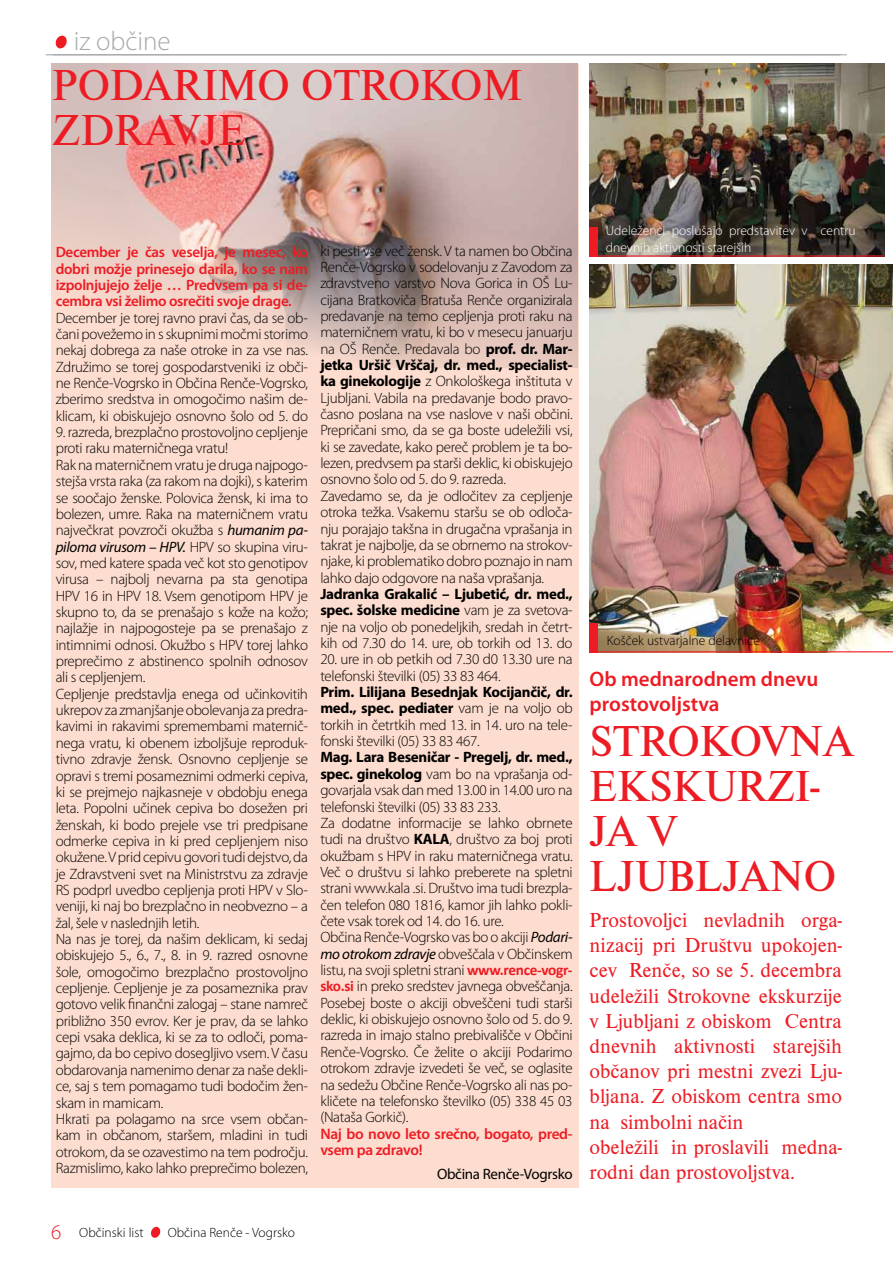
<style>
.page{position:relative;width:893px;height:1263px;background:#fff}
.page>*{position:absolute;margin:0;border:0;box-sizing:border-box;transform-origin:0 0}
.t1{font:45px/45px "Nimbus Rom DEE";color:#ed1c24}
.t2{font:300 27px "Myriad Pro";color:#a7a9ac}
.t3{font:21px/25.2px "Nimbus Rom DEE";color:#ed1c24}
.t4{font:600 21px/25.2px "Myriad Pro";color:#ed1c24}
.t5{font:600 15.3px/16.4px "Myriad Pro";letter-spacing:-.02em;color:#ed1c24}
.t6{font:300 15px/16.4px "Myriad Pro";letter-spacing:-.02em;color:#000}
.t7{font:600 15px/16.4px "Myriad Pro";letter-spacing:-.02em;color:#ed1c24;text-align:justify}
.t8{font:15px "Myriad Pro";letter-spacing:-.02em;color:#000}
.t9{font:300 13.5px/16.5px "Myriad Pro";color:#fff}
.t10{font:300 13.5px "Myriad Pro";color:#000}
.s1{font-weight:400;font-style:italic}
.s2{font-weight:700}
.s3{font-family:"Calibri";font-weight:700;font-size:15.3px;color:#ed1c24}
.s4{font-size:21px;color:#ed1c24}
</style>
<div class="page">
<svg style="left:151px;top:1226px;width:10px;height:12px"></svg>
<div style="left:51px;top:64px;width:527px;height:1123px;background:#fdddcf"></div>
<img style="left:51px;top:64px;width:527px;height:303px">
<svg style="left:55px;top:35px;width:12px;height:14px"></svg>
<hr style="left:46px;top:54px;width:801px;height:1px;background:#a7a9ac">
<img style="left:590px;top:265px;width:303px;height:386px">
<img style="left:590px;top:64px;width:294px;height:193px">
<div style="left:590px;top:623px;width:8px;height:29px;background:#ed1c24"></div>
<hr style="left:590px;top:651px;width:303px;height:1px;background:#ed1c24">
<div style="left:590px;top:227px;width:8px;height:30px;background:#ed1c24"></div>
<hr style="left:590px;top:255px;width:293px;height:2px;background:#ed1c24">
<h2 class="t2" style="left:74px;top:26px;width:98px">iz občine</h2>
<h1 class="t1" style="left:52px;top:63px;width:472px">PODARIMO OTROKOM<br>ZDRAVJE</h1>
<p class="t7" style="left:56px;top:244px;width:254px">December je čas veselja, je mesec, ko dobri možje prinesejo darila, ko se nam izpolnjujejo želje … Predvsem pa si de&shy;cembra vsi želimo osrečiti svoje drage.</p>
<p class="t6" style="left:56px;top:310px;width:254px;text-align:justify">December je torej ravno pravi čas, da se ob&shy;čani povežemo in s skupnimi močmi storimo nekaj dobrega za naše otroke in za vse nas.<br>Združimo se torej gospodarstveniki iz obči&shy;ne Renče-Vogrsko in Občina Renče-Vogrsko, zberimo sredstva in omogočimo našim de&shy;klicam, ki obiskujejo osnovno šolo od 5. do</p>
<p class="t6" style="left:56px;top:424px;width:254px">9. razreda, brezplačno prostovoljno cepljenje proti raku materničnega vratu!<br>Rak na materničnem vratu je druga najpogo&shy;stejša vrsta raka (za rakom na dojki), s katerim se soočajo ženske. Polovica žensk, ki ima to bolezen, umre. Raka na materničnem vratu največkrat povzroči okužba s <span class="s1">humanim pa&shy;piloma virusom – HPV.</span> HPV so skupina viru&shy;sov, med katere spada več kot sto genotipov virusa – najbolj nevarna pa sta genotipa HPV 16 in HPV 18. Vsem genotipom HPV je skupno to, da se prenašajo s kože na kožo; najlažje in najpogosteje pa se prenašajo z intimnimi odnosi. Okužbo s HPV torej lahko preprečimo z abstinenco spolnih odnosov ali s cepljenjem.<br>Cepljenje predstavlja enega od učinkovitih ukrepov za zmanjšanje obolevanja za predra&shy;kavimi in rakavimi spremembami maternič&shy;nega vratu, ki obenem izboljšuje reproduk&shy;tivno zdravje žensk. Osnovno cepljenje se opravi s tremi posameznimi odmerki cepiva, ki se prejmejo najkasneje v obdobju enega leta. Popolni učinek cepiva bo dosežen pri ženskah, ki bodo prejele vse tri predpisane odmerke cepiva in ki pred cepljenjem niso okužene. V prid cepivu govori tudi dejstvo, da je Zdravstveni svet na Ministrstvu za zdravje RS podprl uvedbo cepljenja proti HPV v Slo&shy;veniji, ki naj bo brezplačno in neobvezno – a žal, šele v naslednjih letih.<br>Na nas je torej, da našim deklicam, ki sedaj obiskujejo 5., 6., 7., 8. in 9. razred osnovne šole, omogočimo brezplačno prostovoljno cepljenje. Cepljenje je za posameznika prav gotovo velik finančni zalogaj – stane namreč približno 350 evrov. Ker je prav, da se lahko cepi vsaka deklica, ki se za to odloči, poma&shy;gajmo, da bo cepivo dosegljivo vsem. V času obdarovanja namenimo denar za naše dekli&shy;ce, saj s tem pomagamo tudi bodočim žen&shy;skam in mamicam.<br>Hkrati pa polagamo na srce vsem občan&shy;kam in občanom, staršem, mladini in tudi otrokom, da se ozavestimo na tem področju.<br>Razmislimo, kako lahko preprečimo bolezen,</p>
<p class="t6" style="left:320px;top:243px;width:254px">ki pesti vse več žensk. V ta namen bo Občina Renče-Vogrsko v sodelovanju z Zavodom za zdravstveno varstvo Nova Gorica in OŠ Lu&shy;cijana Bratkoviča Bratuša Renče organizirala predavanje na temo cepljenja proti raku na materničnem vratu, ki bo v mesecu januarju na OŠ Renče. Predavala bo <span class="s2">prof. dr. Mar&shy;jetka Uršič Vrščaj, dr. med., specialist&shy;ka ginekologije</span> z Onkološkega inštituta v Ljubljani. Vabila na predavanje bodo pravo&shy;časno poslana na vse naslove v naši občini.<br>Prepričani smo, da se ga boste udeležili vsi, ki se zavedate, kako pereč problem je ta bo&shy;lezen, predvsem pa starši deklic, ki obiskujejo osnovno šolo od 5. do 9. razreda.<br>Zavedamo se, da je odločitev za cepljenje otroka težka. Vsakemu staršu se ob odloča&shy;nju porajajo takšna in drugačna vprašanja in takrat je najbolje, da se obrnemo na strokov&shy;njake, ki problematiko dobro poznajo in nam lahko dajo odgovore na naša vprašanja.</p>
<p class="t6" style="left:320px;top:586px;width:254px;text-align:justify"><span class="s2">Jadranka Grakalić – Ljubetić, dr. med., spec. šolske medicine</span> vam je za svetova&shy;nje na voljo ob ponedeljkih, sredah in četrt&shy;kih od 7.30 do 14. ure, ob torkih od 13. do</p>
<p class="t6" style="left:320px;top:651px;width:254px">20. ure in ob petkih od 7.30 d0 13.30 ure na telefonski številki (05) 33 83 464.</p>
<p class="t6" style="left:320px;top:684px;width:254px;text-align:justify"><span class="s2">Prim. Lilijana Besednjak Kocijančič, dr. med., spec. pediater</span> vam je na voljo ob torkih in četrtkih med 13. in 14. uro na tele&shy;fonski številki (05) 33 83 467.</p>
<p class="t6" style="left:320px;top:749px;width:254px"><span class="s2">Mag. Lara Beseničar - Pregelj, dr. med., spec. ginekolog</span> vam bo na vprašanja od&shy;govarjala vsak dan med 13.00 in 14.00 uro na telefonski številki (05) 33 83 233.<br>Za dodatne informacije se lahko obrnete tudi na društvo <span class="s2">KALA</span>, društvo za boj proti okužbam s HPV in raku materničnega vratu.<br>Več o društvu si lahko preberete na spletni strani www.kala .si. Društvo ima tudi brezpla&shy;čen telefon 080 1816, kamor jih lahko pokli&shy;čete vsak torek od 14. do 16. ure.<br>Občina Renče-Vogrsko vas bo o akciji <span class="s1">Podari&shy;mo otrokom zdravje</span> obveščala v Občinskem listu, na svoji spletni strani <span class="s3">www.rence-vogr&shy;sko.si</span> in preko sredstev javnega obveščanja.<br>Posebej boste o akciji obveščeni tudi starši deklic, ki obiskujejo osnovno šolo od 5. do 9. razreda in imajo stalno prebivališče v Občini Renče-Vogrsko. Če želite o akciji Podarimo otrokom zdravje izvedeti še več, se oglasite na sedežu Občine Renče-Vogrsko ali nas po&shy;kličete na telefonsko številko (05) 338 45 03 (Nataša Gorkič).</p>
<p class="t5" style="left:320px;top:1125px;width:254px">Naj bo novo leto srečno, bogato, pred&shy;vsem pa zdravo!</p>
<p class="t8" style="left:437px;top:1164px;width:137px">Občina Renče-Vogrsko</p>
<p class="t9" style="left:606px;top:223px;width:251px">Udeleženci poslušajo predstavitev v centru dnevnih aktivnosti starejših</p>
<p class="t10" style="left:607px;top:633px;width:155px">Košček ustvarjalne delavnice</p>
<h3 class="t4" style="left:590px;top:666px;width:230px">Ob mednarodnem dnevu prostovoljstva</h3>
<h1 class="t1" style="left:590px;top:719px;width:266px">STROKOVNA<br>EKSKURZI-<br>JA V<br>LJUBLJANO</h1>
<p class="t3" style="left:590px;top:907px;width:254px">Prostovoljci nevladnih orga&shy;nizacij pri Društvu upokojen&shy;cev Renče, so se 5. decembra udeležili Strokovne ekskurzije v Ljubljani z obiskom Centra dnevnih aktivnosti starejših občanov pri mestni zvezi Lju&shy;bljana. Z obiskom centra smo na simbolni način<br>obeležili in proslavili medna&shy;rodni dan prostovoljstva.</p>
<p class="t10" style="left:51px;top:1225px;width:94px"><span class="s4">6</span> Občinski list</p>
<p class="t10" style="left:168px;top:1225px;width:129px">Občina Renče - Vogrsko</p>
</div>
